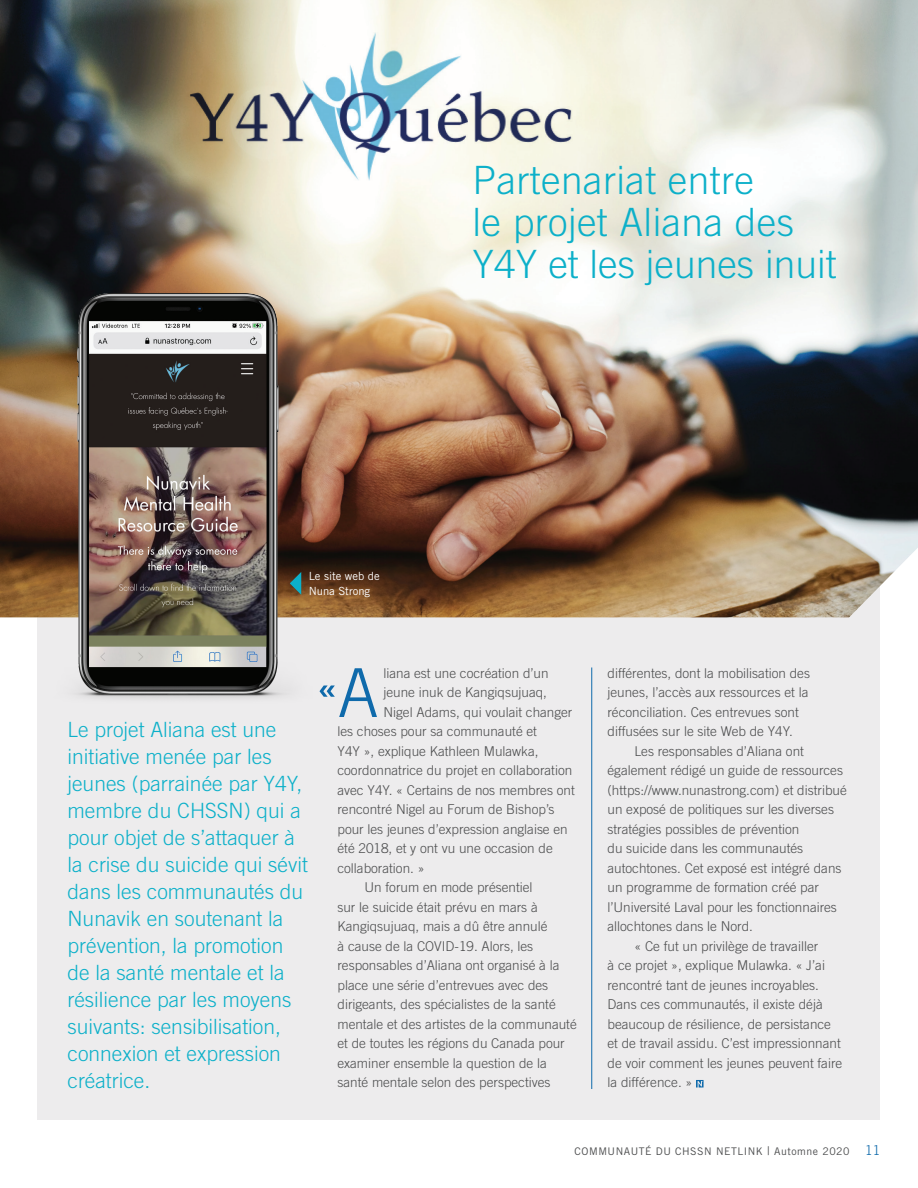
<style>
.page{position:relative;width:918px;height:1188px;background:#fff}
.page>*{position:absolute;margin:0;border:0;box-sizing:border-box;transform-origin:0 0}
.t1{font:300 67.5px "Trade Gothic LT";color:#0f6aab}
.t2{font:300 39px/42px "Trade Gothic LT";letter-spacing:.01em;color:#0cb0c9}
.t3{font:300 21px/27px "Trade Gothic LT";color:#0cb0c9}
.t4{font:300 13.5px/19.5px "Trade Gothic LT";color:#4b4c4d}
.t5{font:11.25px/15px "Trade Gothic LT";color:#fff}
.t6{font:10.5px "Trade Gothic LT";letter-spacing:.05em;color:#4b4c4d}
.s1{font-size:12px}
.s2{font-weight:300;font-size:13.5px;color:#0f6aab}
</style>
<div class="page">
<div style="left:38px;top:38px;width:842px;height:1082px;background:#edeced"></div>
<svg style="left:696px;top:1080px;width:8px;height:8px"></svg>
<hr style="left:591px;top:668px;width:1px;height:421px;background:#0f6aab">
<img style="left:0;top:0;width:918px;height:617px">
<img style="left:40px;top:293px;width:274px;height:406px">
<svg style="left:290px;top:572px;width:11px;height:23px"></svg>
<svg style="left:320px;top:686px;width:15px;height:11px"></svg>
<img style="left:168px;top:28px;width:412px;height:164px">
<h2 class="t2" style="left:472px;top:159px;width:366px">Partenariat entre<br>le projet Aliana des<br>Y4Y et les jeunes inuit</h2>
<p class="t5" style="left:309px;top:568px;width:72px">Le site web de<br>Nuna Strong</p>
<p class="t3" style="left:68px;top:715px;width:242px">Le projet Aliana est une initiative menée par les jeunes (parrainée par Y4Y, membre du CHSSN) qui a pour objet de s’attaquer à la crise du suicide qui sévit dans les communautés du<br>Nunavik en soutenant la prévention, la promotion de la santé mentale et la résilience par les moyens suivants: sensibilisation, connexion et expression créatrice.</p>
<h1 class="t1" style="left:338px;top:653px;width:43px">A</h1>
<p class="t4" style="left:383px;top:663px;width:167px">liana est une cocréation d’un</p>
<p class="t4" style="left:383px;top:683px;width:165px">jeune inuk de Kangiqsujuaq,</p>
<p class="t4" style="left:383px;top:702px;width:191px">Nigel Adams, qui voulait changer</p>
<p class="t4" style="left:337px;top:722px;width:201px">les choses pour sa communauté et</p>
<p class="t4" style="left:337px;top:741px;width:203px">Y4Y », explique Kathleen Mulawka,</p>
<p class="t4" style="left:337px;top:761px;width:236px">coordonnatrice du projet en collaboration</p>
<p class="t4" style="left:337px;top:780px;width:239px">avec Y4Y. « Certains de nos membres ont</p>
<p class="t4" style="left:337px;top:800px;width:219px">rencontré Nigel au Forum de Bishop’s</p>
<p class="t4" style="left:337px;top:819px;width:232px">pour les jeunes d’expression anglaise en</p>
<p class="t4" style="left:337px;top:839px;width:217px">été 2018, et y ont vu une occasion de</p>
<p class="t4" style="left:337px;top:858px;width:89px">collaboration. »</p>
<p class="t4" style="left:364px;top:878px;width:170px">Un forum en mode présentiel</p>
<p class="t4" style="left:337px;top:897px;width:202px">sur le suicide était prévu en mars à</p>
<p class="t4" style="left:337px;top:917px;width:212px">Kangiqsujuaq, mais a dû être annulé</p>
<p class="t4" style="left:337px;top:936px;width:197px">à cause de la COVID-19. Alors, les</p>
<p class="t4" style="left:337px;top:956px;width:224px">responsables d’Aliana ont organisé à la</p>
<p class="t4" style="left:337px;top:975px;width:212px">place une série d’entrevues avec des</p>
<p class="t4" style="left:337px;top:995px;width:220px">dirigeants, des spécialistes de la santé</p>
<p class="t4" style="left:337px;top:1014px;width:241px">mentale et des artistes de la communauté</p>
<p class="t4" style="left:337px;top:1034px;width:229px">et de toutes les régions du Canada pour</p>
<p class="t4" style="left:337px;top:1053px;width:211px">examiner ensemble la question de la</p>
<p class="t4" style="left:337px;top:1073px;width:215px">santé mentale selon des perspectives</p>
<p class="t4" style="left:608px;top:663px;width:204px">différentes, dont la mobilisation des jeunes, l’accès aux ressources et la réconciliation. Ces entrevues sont diffusées sur le site Web de Y4Y.</p>
<p class="t4" style="left:634px;top:741px;width:171px">Les responsables d’Aliana ont</p>
<p class="t4" style="left:608px;top:761px;width:237px">également rédigé un guide de ressources</p>
<p class="t4" style="left:608px;top:780px;width:241px">(https://www.nunastrong.com) et distribué</p>
<p class="t4" style="left:608px;top:800px;width:228px">un exposé de politiques sur les diverses</p>
<p class="t4" style="left:608px;top:819px;width:193px">stratégies possibles de prévention</p>
<p class="t4" style="left:608px;top:839px;width:197px">du suicide dans les communautés</p>
<p class="t4" style="left:608px;top:858px;width:236px">autochtones. Cet exposé est intégré dans</p>
<p class="t4" style="left:608px;top:878px;width:213px">un programme de formation créé par</p>
<p class="t4" style="left:608px;top:897px;width:231px">l’Université Laval pour les fonctionnaires</p>
<p class="t4" style="left:608px;top:917px;width:147px">allochtones dans le Nord.</p>
<p class="t4" style="left:634px;top:936px;width:185px">« Ce fut un privilège de travailler</p>
<p class="t4" style="left:608px;top:956px;width:219px">à ce projet », explique Mulawka. « J’ai</p>
<p class="t4" style="left:608px;top:975px;width:213px">rencontré tant de jeunes incroyables.</p>
<p class="t4" style="left:608px;top:995px;width:217px">Dans ces communautés, il existe déjà</p>
<p class="t4" style="left:608px;top:1014px;width:225px">beaucoup de résilience, de persistance</p>
<p class="t4" style="left:608px;top:1034px;width:235px">et de travail assidu. C’est impressionnant</p>
<p class="t4" style="left:608px;top:1053px;width:236px">de voir comment les jeunes peuvent faire</p>
<p class="t4" style="left:608px;top:1073px;width:86px">la différence. »</p>
<p class="t6" style="left:575px;top:1145px;width:307px">COMMUNAUTÉ DU CHSSN NETLINK <span class="s1">|</span> Automne 2020 <span class="s2">11</span></p>
</div>
